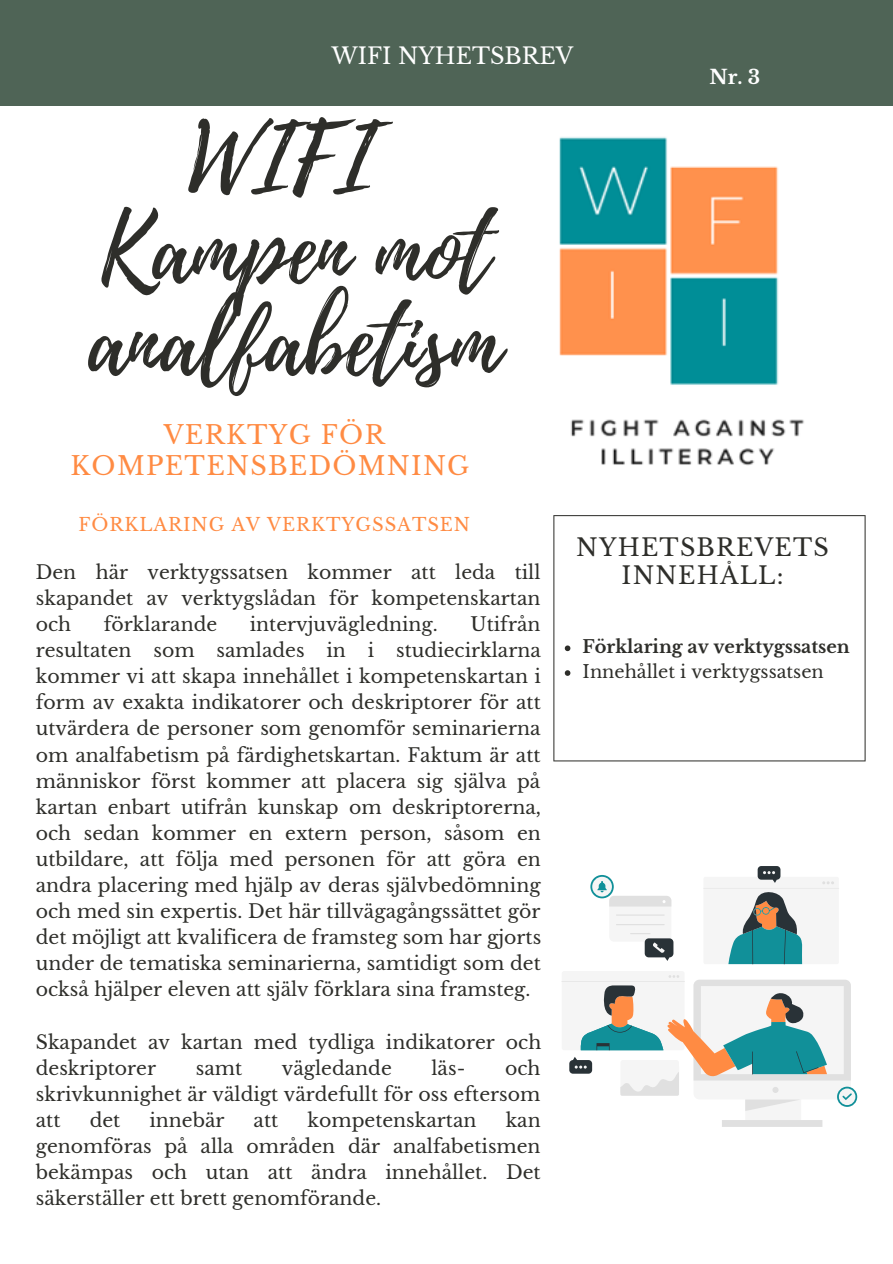
<style>
.page{position:relative;width:893px;height:1264px;background:#fff}
.page>*{position:absolute;margin:0;border:0;box-sizing:border-box;transform-origin:0 0}
.t1{font:92.7px/92.1px "Playlist Script";color:#2e2e2a;text-align:center}
.t2{font:25.5px/30.3px "Libre Baskerville";letter-spacing:.05em;color:#ff8b43;text-align:center}
.t3{font:23.85px/28px "Libre Baskerville";letter-spacing:.05em;color:#2e2e2a;text-align:center}
.t4{font:22.5px "Libre Baskerville";color:#fff}
.t5{font:700 19.5px "Libre Baskerville";color:#fff}
.t6{font:18.9px/26.1px "Libre Baskerville";color:#2e2e2a;text-align:justify}
.t7{font:18px "Libre Baskerville";letter-spacing:.05em;color:#ff8b43}
.t8{font:700 17.7px "Libre Baskerville";color:#2e2e2a}
.t9{font:17.7px "Libre Baskerville";color:#2e2e2a}
</style>
<div class="page">
<div style="left:0;top:0;width:892px;height:106px;background:#4f6456"></div>
<svg style="left:553px;top:515px;width:312px;height:246px"></svg>
<img style="left:559px;top:137px;width:245px;height:329px">
<svg style="left:620px;top:881px;width:237px;height:245px"></svg>
<svg style="left:569px;top:866px;width:249px;height:208px"></svg>
<svg style="left:564px;top:645px;width:6px;height:6px"></svg>
<svg style="left:564px;top:670px;width:6px;height:6px"></svg>
<p class="t4" style="left:331px;top:43px;width:243px">WIFI NYHETSBREV</p>
<h1 class="t1" style="left:88px;top:115px;width:414px">WIFI<br>Kampen mot analfabetism</h1>
<h2 class="t2" style="left:70px;top:420px;width:400px">VERKTYG FÖR<br>KOMPETENSBEDÖMNING</h2>
<p class="t7" style="left:78px;top:513px;width:393px">FÖRKLARING AV VERKTYGSSATSEN</p>
<p class="t5" style="left:709px;top:65px;width:52px">Nr. 3</p>
<p class="t6" style="left:36px;top:559px;width:506px">Den här verktygssatsen kommer att leda till skapandet av verktygslådan för kompetenskartan och</p>
<p class="t6" style="left:36px;top:611px;width:507px;text-indent:434px">Utifrån resultaten som samlades in i studiecirklarna kommer vi att skapa innehållet i kompetenskartan i form av exakta indikatorer och deskriptorer för att utvärdera de personer som genomför seminarierna om analfabetism på färdighetskartan. Faktum är att människor först kommer att placera sig själva på kartan enbart utifrån kunskap om deskriptorerna, och sedan kommer en extern person, såsom en utbildare, att följa med personen för att göra en andra placering med hjälp av deras självbedömning och med sin expertis. Det här tillvägagångssättet gör det möjligt att kvalificera de framsteg som har gjorts under de tematiska seminarierna, samtidigt som det också hjälper eleven att själv förklara sina framsteg.</p>
<p class="t6" style="left:36px;top:1028px;width:507px">Skapandet av kartan med tydliga indikatorer och deskriptorer</p>
<p class="t6" style="left:104px;top:611px;width:115px">förklarande</p>
<p class="t6" style="left:250px;top:611px;width:189px">intervjuvägledning.</p>
<p class="t6" style="left:36px;top:1054px;width:506px;text-indent:469px">och skrivkunnighet är väldigt värdefullt för oss eftersom att</p>
<p class="t6" style="left:196px;top:1054px;width:48px">samt</p>
<p class="t6" style="left:282px;top:1054px;width:111px">vägledande</p>
<p class="t6" style="left:431px;top:1054px;width:35px">läs-</p>
<p class="t6" style="left:36px;top:1107px;width:506px;text-indent:470px">kan genomföras på alla områden där analfabetismen bekämpas och utan att ändra innehållet. Det säkerställer ett brett genomförande.</p>
<p class="t6" style="left:90px;top:1107px;width:32px">det</p>
<p class="t6" style="left:149px;top:1107px;width:77px">innebär</p>
<p class="t6" style="left:254px;top:1107px;width:26px">att</p>
<p class="t6" style="left:307px;top:1107px;width:170px">kompetenskartan</p>
<p class="t3" style="left:576px;top:533px;width:254px">NYHETSBREVETS<br>INNEHÅLL:</p>
<p class="t8" style="left:582px;top:636px;width:269px">Förklaring av verktygssatsen</p>
<p class="t9" style="left:582px;top:661px;width:243px">Innehållet i verktygssatsen</p>
</div>
